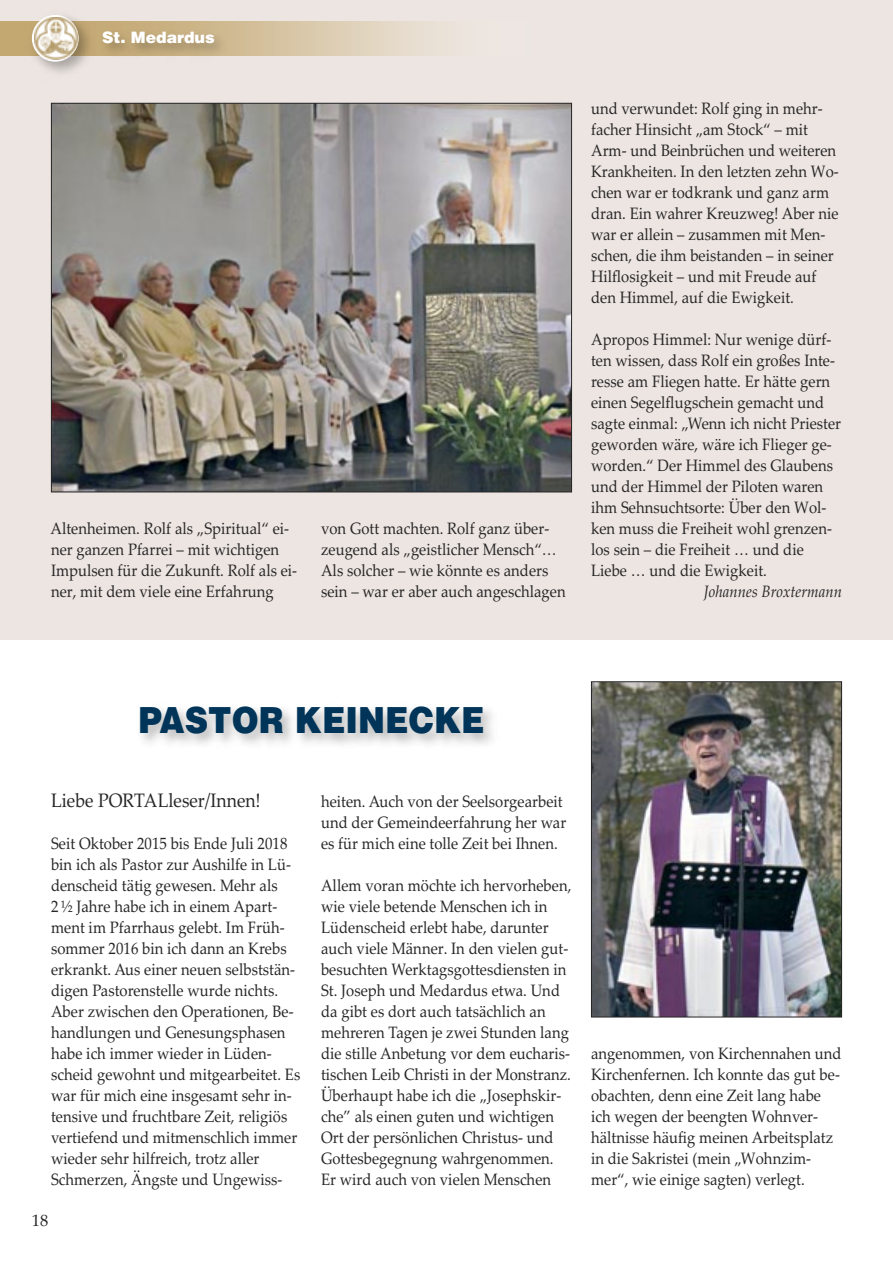
<style>
.page{position:relative;width:893px;height:1263px;background:#fff}
.page>*{position:absolute;margin:0;border:0;box-sizing:border-box;transform-origin:0 0}
.t1{font:900 36px "Helvetica";letter-spacing:.005em;color:#003559;scale:.9 1}
.t2{font:19.5px "Palatino Linotype";letter-spacing:.005em;color:#272526;scale:.9 1}
.t3{font:16.5px/21px "Palatino Linotype";color:#272526;scale:.9 1}
.t4{font:italic 16.5px "Palatino Linotype";color:#272526;scale:.9 1}
.t5{font:16.5px "Palatino Linotype";color:#272526}
.t6{font:900 15.75px "Helvetica";color:#fff}
</style>
<div class="page">
<div style="left:0;top:0;width:893px;height:639px;background:#ece5e1"></div>
<svg style="left:0;top:21px;width:25px;height:34px"></svg>
<img style="left:25px;top:15px;width:69px;height:58px">
<svg style="left:32px;top:15px;width:47px;height:47px"></svg>
<img style="left:34px;top:17px;width:44px;height:43px">
<img style="left:53px;top:105px;width:517px;height:385px">
<img style="left:593px;top:683px;width:247px;height:332px">
<div style="left:591px;top:681px;width:251px;height:336px;border:1px solid #272526"></div>
<p class="t6" style="left:102px;top:31px;width:114px">St. Medardus</p>
<p class="t3" style="left:50px;top:520px;width:276px">Altenheimen. Rolf als „Spiritual“ ei&shy;ner ganzen Pfarrei – mit wichtigen Impulsen für die Zukunft. Rolf als ei&shy;ner, mit dem viele eine Erfahrung</p>
<p class="t3" style="left:321px;top:520px;width:263px">von Gott machten. Rolf ganz über&shy;zeugend als „geistlicher Mensch“…</p>
<p class="t3" style="left:321px;top:562px;width:273px">Als solcher – wie könnte es anders sein – war er aber auch angeschlagen</p>
<p class="t3" style="left:591px;top:100px;width:277px">und verwundet: Rolf ging in mehr&shy;facher Hinsicht „am Stock“ – mit Arm- und Beinbrüchen und weiteren Krankheiten. In den letzten zehn Wo&shy;chen war er todkrank und ganz arm dran. Ein wahrer Kreuzweg! Aber nie war er allein – zusammen mit Men&shy;schen, die ihm beistanden – in seiner Hilflosigkeit – und mit Freude auf den Himmel, auf die Ewigkeit.</p>
<p class="t3" style="left:591px;top:331px;width:279px">Apropos Himmel: Nur wenige dürf&shy;ten wissen, dass Rolf ein großes Inte&shy;resse am Fliegen hatte. Er hätte gern einen Segelflugschein gemacht und sagte einmal: „Wenn ich nicht Priester geworden wäre, wäre ich Flieger ge&shy;worden.“ Der Himmel des Glaubens und der Himmel der Piloten waren ihm Sehnsuchtsorte: Über den Wol&shy;ken muss die Freiheit wohl grenzen&shy;los sein – die Freiheit … und die Liebe … und die Ewigkeit.</p>
<p class="t4" style="left:704px;top:585px;width:155px">Johannes Broxtermann</p>
<p class="t1" style="left:138px;top:707px;width:386px">PASTOR KEINECKE</p>
<p class="t2" style="left:51px;top:793px;width:234px">Liebe PORTALleser/Innen!</p>
<p class="t3" style="left:51px;top:835px;width:279px">Seit Oktober 2015 bis Ende Juli 2018 bin ich als Pastor zur Aushilfe in Lü&shy;denscheid tätig gewesen. Mehr als<br>2 ½ Jahre habe ich in einem Apart&shy;ment im Pfarrhaus gelebt. Im Früh&shy;sommer 2016 bin ich dann an Krebs erkrankt. Aus einer neuen selbststän&shy;digen Pastorenstelle wurde nichts.<br>Aber zwischen den Operationen, Be&shy;handlungen und Genesungsphasen habe ich immer wieder in Lüden&shy;scheid gewohnt und mitgearbeitet. Es war für mich eine insgesamt sehr in&shy;tensive und fruchtbare Zeit, religiös vertiefend und mitmenschlich immer wieder sehr hilfreich, trotz aller Schmerzen, Ängste und Ungewiss-</p>
<p class="t5" style="left:32px;top:1214px;width:18px">18</p>
<p class="t3" style="left:321px;top:793px;width:274px">heiten. Auch von der Seelsorgearbeit und der Gemeindeerfahrung her war es für mich eine tolle Zeit bei Ihnen.</p>
<p class="t3" style="left:321px;top:877px;width:280px">Allem voran möchte ich hervorheben, wie viele betende Menschen ich in Lüdenscheid erlebt habe, darunter auch viele Männer. In den vielen gut&shy;besuchten Werktagsgottesdiensten in St. Joseph und Medardus etwa. Und da gibt es dort auch tatsächlich an mehreren Tagen je zwei Stunden lang die stille Anbetung vor dem eucharis&shy;tischen Leib Christi in der Monstranz.<br>Überhaupt habe ich die „Josephskir&shy;che” als einen guten und wichtigen Ort der persönlichen Christus- und Gottesbegegnung wahrgenommen.<br>Er wird auch von vielen Menschen</p>
<p class="t3" style="left:591px;top:1045px;width:280px">angenommen, von Kirchennahen und Kirchenfernen. Ich konnte das gut be&shy;obachten, denn eine Zeit lang habe ich wegen der beengten Wohnver&shy;hältnisse häufig meinen Arbeitsplatz in die Sakristei (mein „Wohnzim&shy;mer“, wie einige sagten) verlegt.</p>
</div>
